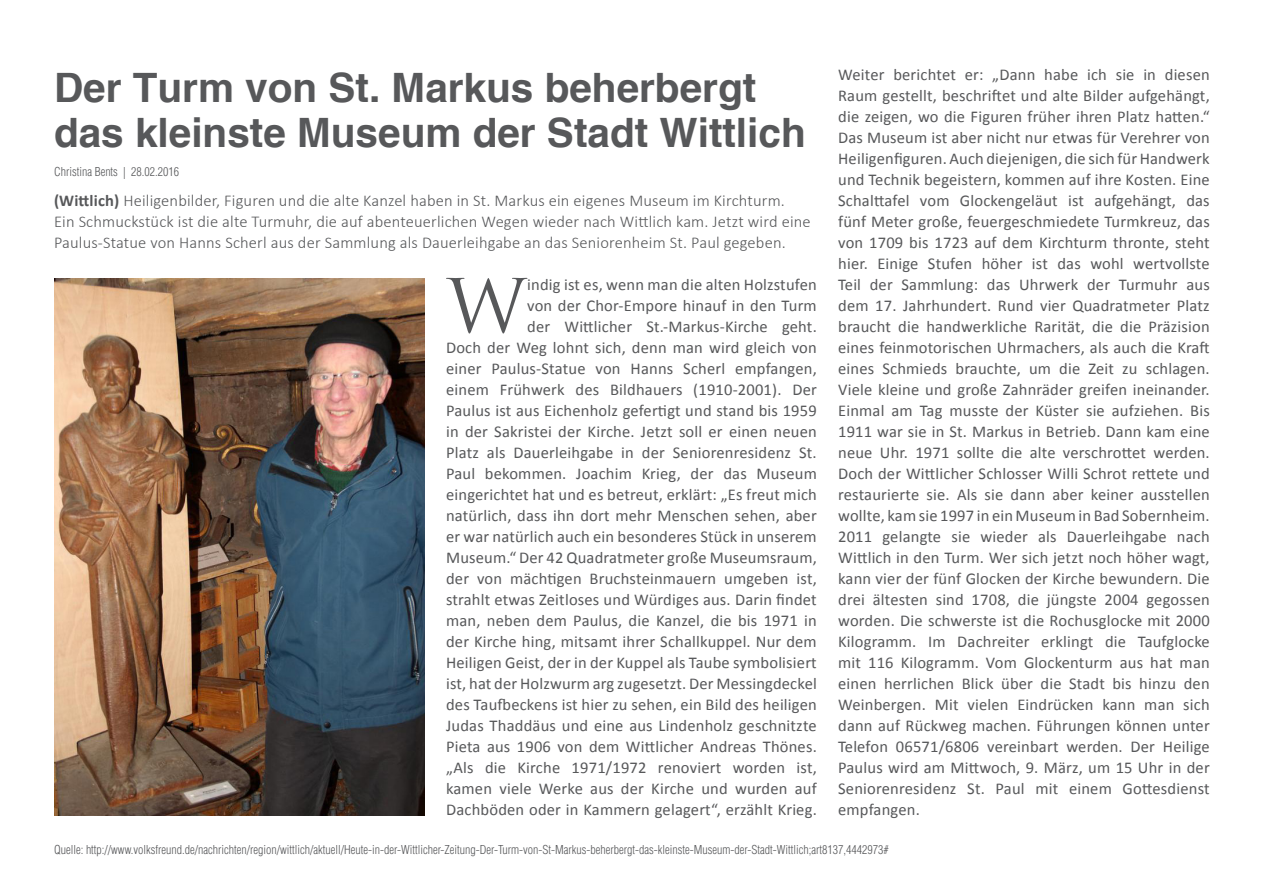
<style>
.page{position:relative;width:1263px;height:893px;background:#fff}
.page>*{position:absolute;margin:0;border:0;box-sizing:border-box;transform-origin:0 0}
.t1{font:72.3px "Trajan Pro";color:#57585a}
.t2{font:700 40.5px/45px "Helvetica";color:#57585a}
.t3{font:16.5px/21px "Calibri";letter-spacing:.01em;color:#57585a;text-align:right}
.t4{font:300 16.5px/21px "Calibri";letter-spacing:.01em;color:#57585a}
.t5{font:300 condensed 12px "Helvetica LT Std";color:#57585a}
.s1{font-weight:700}
</style>
<div class="page">
<img style="left:54px;top:278px;width:371px;height:537px">
<p class="t3" style="left:838px;top:64px;width:373px;text-align:justify">Weiter berichtet er: „Dann habe ich sie in diesen Raum gestellt, beschriftet und alte Bilder aufgehängt, die zeigen, wo die Figuren früher ihren Platz hatten.“ Das Museum ist aber nicht nur etwas für Verehrer von Heiligenfiguren. Auch diejenigen, die sich für Handwerk und Technik begeistern, kommen auf ihre Kosten. Eine Schalttafel vom Glockengeläut ist aufgehängt, das fünf Meter große, feuergeschmiedete Turmkreuz, das von 1709 bis 1723 auf dem Kirchturm thronte, steht hier. Einige Stufen höher ist das wohl wertvollste Teil der Sammlung: das Uhrwerk der Turmuhr aus dem 17. Jahrhundert. Rund vier Quadratmeter Platz braucht die handwerkliche Rarität, die die Präzision eines feinmotorischen Uhrmachers, als auch die Kraft eines Schmieds brauchte, um die Zeit zu schlagen.<br>Viele kleine und große Zahnräder greifen ineinander.<br>Einmal am Tag musste der Küster sie aufziehen. Bis 1911 war sie in St. Markus in Betrieb. Dann kam eine neue Uhr. 1971 sollte die alte verschrottet werden.<br>Doch der Wittlicher Schlosser Willi Schrot rettete und restaurierte sie. Als sie dann aber keiner ausstellen wollte, kam sie 1997 in ein Museum in Bad Sobernheim.<br>2011 gelangte sie wieder als Dauerleihgabe nach Wittlich in den Turm. Wer sich jetzt noch höher wagt, kann vier der fünf Glocken der Kirche bewundern. Die drei ältesten sind 1708, die jüngste 2004 gegossen worden. Die schwerste ist die Rochusglocke mit 2000<br>Kilogramm. Im Dachreiter erklingt die Taufglocke mit 116 Kilogramm. Vom Glockenturm aus hat man einen herrlichen Blick über die Stadt bis hinzu den Weinbergen. Mit vielen Eindrücken kann man sich dann auf Rückweg machen. Führungen können unter Telefon 06571/6806 vereinbart werden. Der Heilige Paulus wird am Mittwoch, 9. März, um 15 Uhr in der Seniorenresidenz St. Paul mit einem Gottesdienst empfangen.</p>
<h2 class="t2" style="left:54px;top:64px;width:753px">Der Turm von St. Markus beherbergt das kleinste Museum der Stadt Wittlich</h2>
<p class="t5" style="left:54px;top:164px;width:127px">Christina Bents | 28.02.2016</p>
<p class="t4" style="left:54px;top:190px;width:758px"><span class="s1">(Wittlich)</span> Heiligenbilder, Figuren und die alte Kanzel haben in St. Markus ein eigenes Museum im Kirchturm.<br>Ein Schmuckstück ist die alte Turmuhr, die auf abenteuerlichen Wegen wieder nach Wittlich kam. Jetzt wird eine<br>Paulus-Statue von Hanns Scherl aus der Sammlung als Dauerleihgabe an das Seniorenheim St. Paul gegeben.</p>
<h1 class="t1" style="left:447px;top:260px;width:81px">W</h1>
<p class="t3" style="left:446px;top:274px;width:372px">indig ist es, wenn man die alten Holzstufen<br>von der Chor-Empore hinauf in den Turm<br>der Wittlicher St.-Markus-Kirche geht.<br>Doch der Weg lohnt sich, denn man wird gleich von einer Paulus-Statue von Hanns Scherl empfangen, einem Frühwerk des Bildhauers (1910-2001). Der Paulus ist aus Eichenholz gefertigt und stand bis 1959 in der Sakristei der Kirche. Jetzt soll er einen neuen Platz als Dauerleihgabe in der Seniorenresidenz St.<br>Paul bekommen. Joachim Krieg, der das Museum eingerichtet hat und es betreut, erklärt: „Es freut mich natürlich, dass ihn dort mehr Menschen sehen, aber er war natürlich auch ein besonderes Stück in unserem Museum.“ Der 42 Quadratmeter große Museumsraum, der von mächtigen Bruchsteinmauern umgeben ist, strahlt etwas Zeitloses und Würdiges aus. Darin findet man, neben dem Paulus, die Kanzel, die bis 1971 in der Kirche hing, mitsamt ihrer Schallkuppel. Nur dem Heiligen Geist, der in der Kuppel als Taube symbolisiert ist, hat der Holzwurm arg zugesetzt. Der Messingdeckel des Taufbeckens ist hier zu sehen, ein Bild des heiligen Judas Thaddäus und eine aus Lindenholz geschnitzte Pieta aus 1906 von dem Wittlicher Andreas Thönes. „Als die Kirche 1971/1972 renoviert worden ist, kamen viele Werke aus der Kirche und wurden auf Dachböden oder in Kammern gelagert“, erzählt Krieg.</p>
<p class="t5" style="left:54px;top:842px;width:836px">Quelle: http://www.volksfreund.de/nachrichten/region/wittlich/aktuell/Heute-in-der-Wittlicher-Zeitung-Der-Turm-von-St-Markus-beherbergt-das-kleinste-Museum-der-Stadt-Wittlich;art8137,4442973#</p>
</div>
